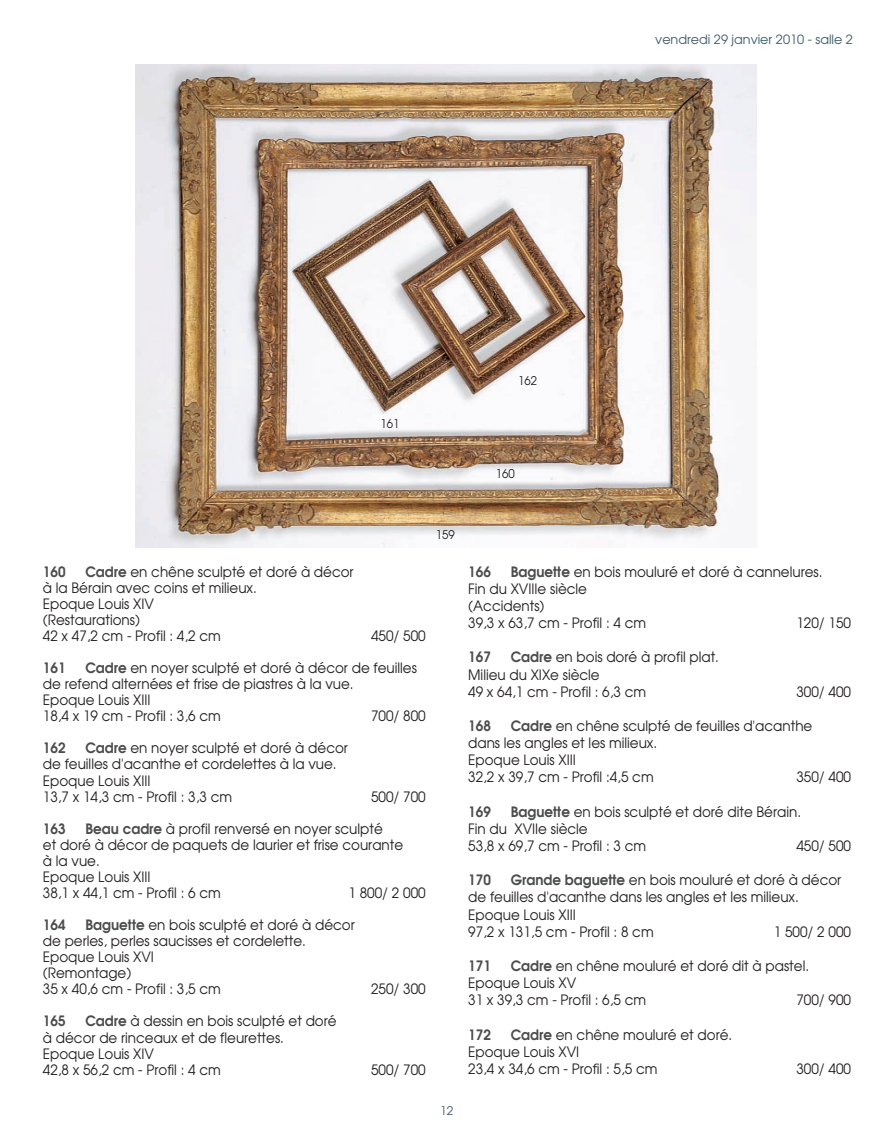
<style>
.page{position:relative;width:893px;height:1148px;background:#fff}
.page>*{position:absolute;margin:0;border:0;box-sizing:border-box;transform-origin:0 0}
.t1{font:14.25px/16px "Avant Garde";color:#231f20;scale:.95 1}
.t2{font:600 14.25px "Avant Garde";color:#4b4c4d;scale:.95 1}
.t3{font:12.75px "Avant Garde";color:#3f5f6e}
.t4{font:12px "Avant Garde";color:#231f20;scale:.95 1}
.t5{font:12px "Avant Garde";color:#3f5f6e}
.s1{font-weight:600;color:#4b4c4d}
</style>
<div class="page">
<svg style="left:135px;top:64px;width:622px;height:484px"></svg>
<p class="t3" style="left:655px;top:32px;width:199px">vendredi 29 janvier 2010 - salle 2</p>
<p class="t4" style="left:380px;top:417px;width:21px">161</p>
<p class="t4" style="left:518px;top:374px;width:21px">162</p>
<p class="t4" style="left:496px;top:467px;width:21px">160</p>
<p class="t1" style="left:43px;top:563px;width:329px;text-indent:43px"><span class="s1">Cadre</span> en chêne sculpté et doré à décor à la Bérain avec coins et milieux.<br>Epoque Louis XIV<br>(Restaurations)<br>42 x 47,2 cm - Profil : 4,2 cm</p>
<p class="t2" style="left:43px;top:563px;width:25px">160</p>
<p class="t1" style="left:371px;top:628px;width:59px">450/ 500</p>
<p class="t1" style="left:43px;top:660px;width:395px;text-indent:43px"><span class="s1">Cadre</span> en noyer sculpté et doré à décor de feuilles de refend alternées et frise de piastres à la vue.<br>Epoque Louis XIII<br>18,4 x 19 cm - Profil : 3,6 cm</p>
<p class="t2" style="left:43px;top:659px;width:25px">161</p>
<p class="t1" style="left:371px;top:708px;width:59px">700/ 800</p>
<p class="t1" style="left:43px;top:740px;width:323px;text-indent:43px"><span class="s1">Cadre</span> en noyer sculpté et doré à décor de feuilles d'acanthe et cordelettes à la vue.<br>Epoque Louis XIII<br>13,7 x 14,3 cm - Profil : 3,3 cm</p>
<p class="t2" style="left:43px;top:740px;width:25px">162</p>
<p class="t1" style="left:371px;top:788px;width:59px">500/ 700</p>
<p class="t1" style="left:43px;top:820px;width:381px;text-indent:43px"><span class="s1">Beau cadre</span> à profil renversé en noyer sculpté<br>et doré à décor de paquets de laurier et frise courante à la vue.<br>Epoque Louis XIII<br>38,1 x 44,1 cm - Profil : 6 cm</p>
<p class="t2" style="left:43px;top:820px;width:25px">163</p>
<p class="t1" style="left:348px;top:885px;width:83px">1 800/ 2 000</p>
<p class="t1" style="left:43px;top:917px;width:330px;text-indent:43px"><span class="s1">Baguette</span> en bois sculpté et doré à décor de perles, perles saucisses et cordelette.<br>Epoque Louis XVI<br>(Remontage)<br>35 x 40,6 cm - Profil : 3,5 cm</p>
<p class="t2" style="left:43px;top:916px;width:25px">164</p>
<p class="t1" style="left:43px;top:1013px;width:311px;text-indent:43px"><span class="s1">Cadre</span> à dessin en bois sculpté et doré à décor de rinceaux et de fleurettes.<br>Epoque Louis XIV<br>42,8 x 56,2 cm - Profil : 4 cm</p>
<p class="t2" style="left:43px;top:1013px;width:25px">165</p>
<p class="t1" style="left:371px;top:981px;width:59px">250/ 300</p>
<p class="t1" style="left:371px;top:1061px;width:59px">500/ 700</p>
<p class="t4" style="left:436px;top:527px;width:21px">159</p>
<p class="t5" style="left:440px;top:1104px;width:15px">12</p>
<p class="t1" style="left:468px;top:563px;width:374px;line-height:17.1px;text-indent:43px"><span class="s1">Baguette</span> en bois mouluré et doré à cannelures.<br>Fin du XVIIIe siècle<br>(Accidents)<br>39,3 x 63,7 cm - Profil : 4 cm</p>
<p class="t2" style="left:468px;top:563px;width:25px">166</p>
<p class="t1" style="left:796px;top:615px;width:59px">120/ 150</p>
<p class="t1" style="left:468px;top:649px;width:265px;line-height:17.1px;text-indent:43px"><span class="s1">Cadre</span> en bois doré à profil plat.<br>Milieu du XIXe siècle<br>49 x 64,1 cm - Profil : 6,3 cm</p>
<p class="t2" style="left:468px;top:649px;width:25px">167</p>
<p class="t1" style="left:796px;top:683px;width:59px">300/ 400</p>
<p class="t1" style="left:468px;top:717px;width:364px;line-height:17.1px;text-indent:43px"><span class="s1">Cadre</span> en chêne sculpté de feuilles d'acanthe dans les angles et les milieux.<br>Epoque Louis XIII<br>32,2 x 39,7 cm - Profil :4,5 cm</p>
<p class="t2" style="left:468px;top:717px;width:25px">168</p>
<p class="t1" style="left:796px;top:769px;width:59px">350/ 400</p>
<p class="t1" style="left:468px;top:803px;width:352px;line-height:17.1px;text-indent:43px"><span class="s1">Baguette</span> en bois sculpté et doré dite Bérain.<br>Fin du XVIIe siècle<br>53,8 x 69,7 cm - Profil : 3 cm</p>
<p class="t2" style="left:468px;top:803px;width:25px">169</p>
<p class="t1" style="left:796px;top:838px;width:59px">450/ 500</p>
<p class="t1" style="left:468px;top:871px;width:394px;line-height:17.1px;text-indent:43px"><span class="s1">Grande baguette</span> en bois mouluré et doré à décor de feuilles d'acanthe dans les angles et les milieux.<br>Epoque Louis XIII<br>97,2 x 131,5 cm - Profil : 8 cm</p>
<p class="t2" style="left:468px;top:872px;width:25px">170</p>
<p class="t1" style="left:774px;top:923px;width:83px">1 500/ 2 000</p>
<p class="t1" style="left:468px;top:957px;width:360px;line-height:17.1px;text-indent:43px"><span class="s1">Cadre</span> en chêne mouluré et doré dit à pastel.<br>Epoque Louis XV<br>31 x 39,3 cm - Profil : 6,5 cm</p>
<p class="t2" style="left:468px;top:957px;width:25px">171</p>
<p class="t1" style="left:796px;top:992px;width:59px">700/ 900</p>
<p class="t1" style="left:468px;top:1026px;width:279px;line-height:17.1px;text-indent:43px"><span class="s1">Cadre</span> en chêne mouluré et doré.<br>Epoque Louis XVI<br>23,4 x 34,6 cm - Profil : 5,5 cm</p>
<p class="t2" style="left:468px;top:1026px;width:25px">172</p>
<p class="t1" style="left:796px;top:1060px;width:59px">300/ 400</p>
</div>
